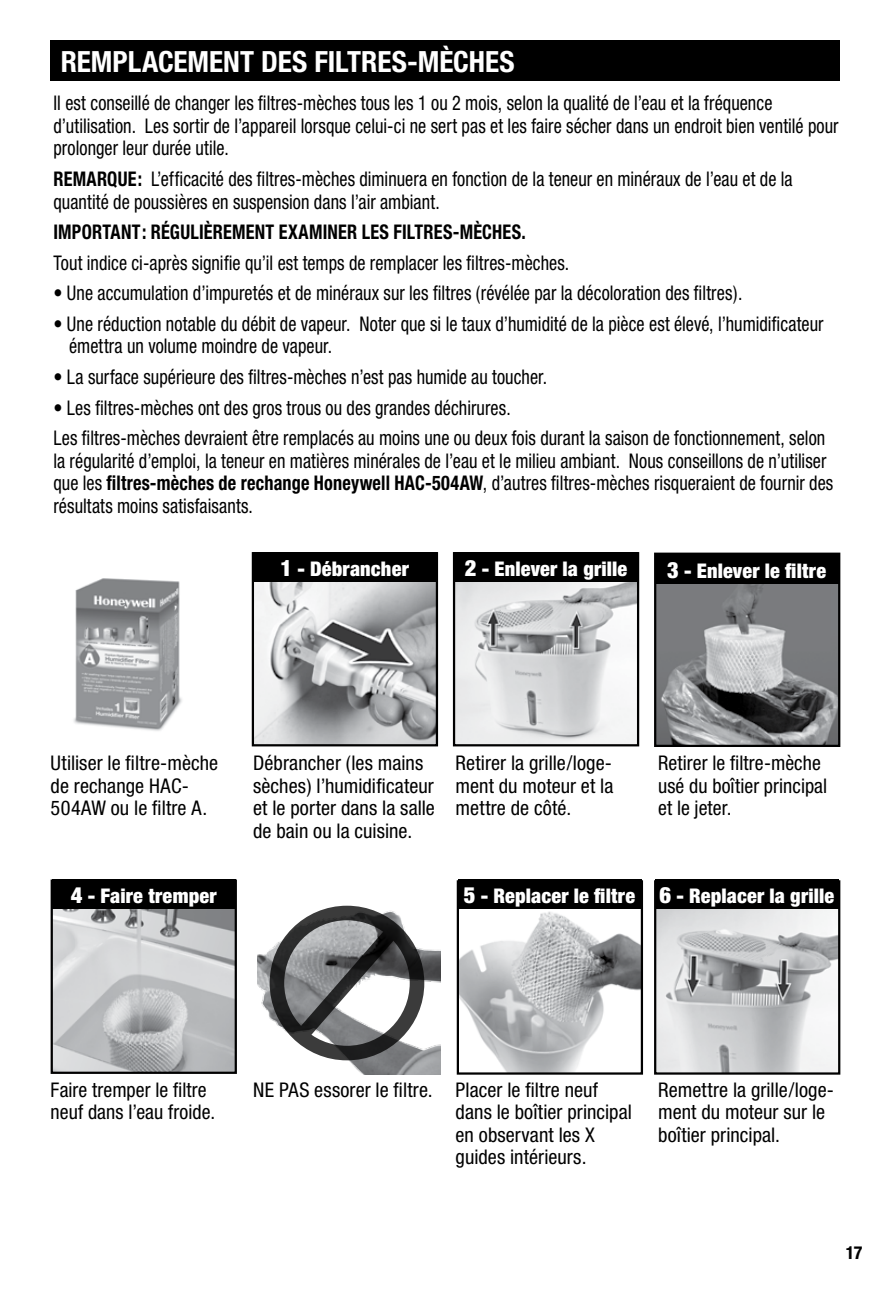
<style>
.page{position:relative;width:891px;height:1296px;background:#fff}
.page>*{position:absolute;margin:0;border:0;box-sizing:border-box;transform-origin:0 0}
.t1{font:700 condensed 29.25px "Helvetica Neue";color:#fff}
.t2{font:condensed 20.25px/22.5px "Helvetica Neue";letter-spacing:.005em;color:#000;scale:.9 1}
.t3{font:condensed 20.25px/22.5px "Helvetica Neue";letter-spacing:.005em;color:#000}
.t4{font:900 condensed 20.25px "Helvetica Neue";letter-spacing:.01em;color:#fff}
.t5{font:700 condensed 20.25px "Helvetica Neue";letter-spacing:.01em;color:#000;scale:.9 1}
.t6{font:700 condensed 18px "Helvetica Neue";color:#000}
.s1{font-weight:700}
.s2{font-size:22.5px}
</style>
<div class="page">
<div style="left:51px;top:40px;width:789px;height:41px;background:#000"></div>
<img style="left:54px;top:909px;width:180px;height:162px">
<div style="left:51px;top:880px;width:186px;height:194px;border:2px solid #000"></div>
<img style="left:257px;top:905px;width:183px;height:169px">
<img style="left:255px;top:581px;width:180px;height:162px">
<div style="left:252px;top:552px;width:186px;height:194px;border:2px solid #000"></div>
<img style="left:456px;top:581px;width:180px;height:162px">
<div style="left:453px;top:552px;width:186px;height:194px;border:2px solid #000"></div>
<img style="left:657px;top:584px;width:180px;height:160px">
<div style="left:654px;top:553px;width:186px;height:194px;border:2px solid #000"></div>
<div style="left:253px;top:552px;width:183px;height:29px;background:#000"></div>
<div style="left:454px;top:552px;width:184px;height:29px;background:#000"></div>
<div style="left:655px;top:554px;width:183px;height:30px;background:#000"></div>
<div style="left:52px;top:880px;width:183px;height:29px;background:#000"></div>
<img style="left:460px;top:911px;width:180px;height:161px">
<div style="left:457px;top:880px;width:186px;height:195px;border:2px solid #000"></div>
<img style="left:657px;top:909px;width:180px;height:163px">
<div style="left:654px;top:880px;width:186px;height:195px;border:2px solid #000"></div>
<div style="left:458px;top:880px;width:183px;height:29px;background:#000"></div>
<div style="left:655px;top:880px;width:183px;height:29px;background:#000"></div>
<div style="left:270px;top:906px;width:154px;height:154px;border:15px solid #000;border-radius:50%"></div>
<svg style="left:282px;top:914px;width:128px;height:141px"></svg>
<img style="left:73px;top:578px;width:109px;height:153px">
<h1 class="t1" style="left:61px;top:44px;width:455px">REMPLACEMENT DES FILTRES-MÈCHES</h1>
<p class="t2" style="left:53px;top:92px;width:874px">Il est conseillé de changer les filtres-mèches tous les 1 ou 2 mois, selon la qualité de l’eau et la fréquence d’utilisation. Les sortir de l’appareil lorsque celui-ci ne sert pas et les faire sécher dans un endroit bien ventilé pour prolonger leur durée utile.</p>
<p class="t2" style="left:53px;top:168px;width:823px"><span class="s1">REMARQUE:</span> L’efficacité des filtres-mèches diminuera en fonction de la teneur en minéraux de l’eau et de la quantité de poussières en suspension dans l’air ambiant.</p>
<p class="t5" style="left:53px;top:220px;width:526px">IMPORTANT: RÉGULIÈREMENT EXAMINER LES FILTRES-MÈCHES.</p>
<p class="t2" style="left:53px;top:251px;width:575px">Tout indice ci-après signifie qu’il est temps de remplacer les filtres-mèches.</p>
<p class="t2" style="left:53px;top:282px;width:767px">• Une accumulation d’impuretés et de minéraux sur les filtres (révélée par la décoloration des filtres).</p>
<p class="t2" style="left:69px;top:312px;width:840px;text-indent:-16px">• Une réduction notable du débit de vapeur. Noter que si le taux d’humidité de la pièce est élevé, l’humidificateur émettra un volume moindre de vapeur.</p>
<p class="t2" style="left:53px;top:365px;width:550px">• La surface supérieure des filtres-mèches n’est pas humide au toucher.</p>
<p class="t2" style="left:53px;top:392px;width:859px;line-height:30.6px">• Les filtres-mèches ont des gros trous ou des grandes déchirures.<br>Les filtres-mèches devraient être remplacés au moins une ou deux fois durant la saison de fonctionnement, selon</p>
<p class="t2" style="left:53px;top:449px;width:868px">la régularité d’emploi, la teneur en matières minérales de l’eau et le milieu ambiant. Nous conseillons de n’utiliser que les <span class="s1">filtres-mèches de rechange Honeywell HAC-504AW</span>, d’autres filtres-mèches risqueraient de fournir des résultats moins satisfaisants.</p>
<p class="t4" style="left:280px;top:556px;width:130px"><span class="s2">1</span> - Débrancher</p>
<p class="t4" style="left:465px;top:556px;width:164px"><span class="s2">2</span> - Enlever la grille</p>
<p class="t4" style="left:667px;top:558px;width:161px"><span class="s2">3</span> - Enlever le filtre</p>
<p class="t3" style="left:51px;top:752px;width:169px">Utiliser le filtre-mèche de rechange HAC-<br>504AW ou le filtre A.</p>
<p class="t3" style="left:253px;top:752px;width:183px">Débrancher (les mains sèches) l’humidificateur et le porter dans la salle de bain ou la cuisine.</p>
<p class="t3" style="left:456px;top:752px;width:159px;text-align:justify">Retirer la grille/loge&shy;ment du moteur et la mettre de côté.</p>
<p class="t3" style="left:658px;top:752px;width:171px">Retirer le filtre-mèche usé du boîtier principal et le jeter.</p>
<p class="t4" style="left:71px;top:883px;width:147px"><span class="s2">4</span> - Faire tremper</p>
<p class="t4" style="left:464px;top:883px;width:372px"><span class="s2">5</span> - Replacer le filtre <span class="s2">6</span> - Replacer la grille</p>
<p class="t3" style="left:51px;top:1078px;width:166px">Faire tremper le filtre neuf dans l’eau froide.</p>
<p class="t3" style="left:456px;top:1078px;width:178px;text-indent:-202px">NE PAS essorer le filtre. Placer le filtre neuf dans le boîtier principal en observant les X guides intérieurs.</p>
<p class="t3" style="left:658px;top:1078px;width:177px">Remettre la grille/loge&shy;ment du moteur sur le boîtier principal.</p>
<p class="t6" style="left:846px;top:1242px;width:18px">17</p>
</div>
